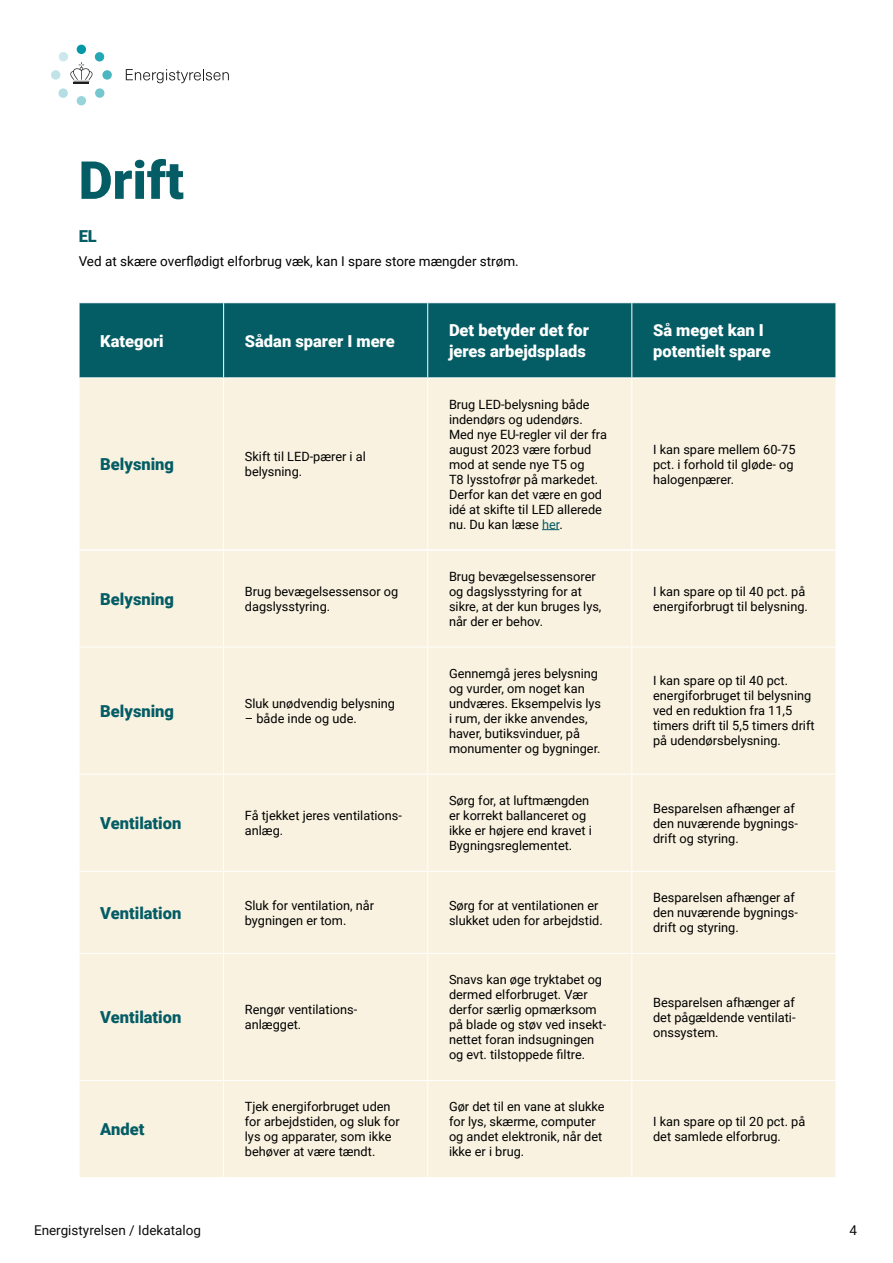
<style>
.page{position:relative;width:893px;height:1263px;background:#fff}
.page>*{position:absolute;margin:0;border:0;box-sizing:border-box;transform-origin:0 0}
.Rubrik_35_42{font:900 52.5px "Roboto";color:#045c65}
.Spørgsmål{font:900 16.5px/20.2px "Roboto";color:#fff}
.Spørgsmål-2{font:900 16.5px "Roboto";color:#045c65}
.Brød_9_13_sort{font:13.5px "Roboto";color:#000}
.t1{font:13.5px "Roboto";color:#0d0d0d}
.Brød_9_13_sort-2{font:12.75px/15px "Roboto";color:#000}
.s1{color:#045c65}
</style>
<div class="page">
<div style="left:77px;top:45px;width:9px;height:9px;background:#0497a7;border-radius:50%"></div>
<div style="left:77px;top:96px;width:9px;height:9px;background:#9ad4db;border-radius:50%"></div>
<div style="left:102px;top:70px;width:10px;height:10px;background:#4cb6c1;border-radius:50%"></div>
<div style="left:51px;top:70px;width:9px;height:10px;background:#c0e3e7;border-radius:50%"></div>
<svg style="left:58px;top:52px;width:47px;height:46px"></svg>
<svg style="left:126px;top:69px;width:103px;height:14px"></svg>
<div style="left:80px;top:303px;width:756px;height:74px;background:#045c65"></div>
<div style="left:80px;top:378px;width:756px;height:799px;background:#f9f2e0"></div>
<hr style="left:79px;top:549px;width:144px;height:2px;background:#fff">
<hr style="left:224px;top:549px;width:203px;height:2px;background:#fff">
<hr style="left:428px;top:549px;width:203px;height:2px;background:#fff">
<hr style="left:632px;top:549px;width:204px;height:2px;background:#fff">
<hr style="left:223px;top:303px;width:1px;height:74px;background:#fff">
<hr style="left:427px;top:303px;width:1px;height:74px;background:#fff">
<hr style="left:631px;top:303px;width:1px;height:74px;background:#fff">
<hr style="left:223px;top:378px;width:1px;height:172px;background:#fff">
<hr style="left:427px;top:378px;width:1px;height:172px;background:#fff">
<hr style="left:631px;top:378px;width:1px;height:172px;background:#fff">
<hr style="left:223px;top:550px;width:1px;height:97px;background:#fff">
<hr style="left:427px;top:550px;width:1px;height:97px;background:#fff">
<hr style="left:631px;top:550px;width:1px;height:97px;background:#fff">
<hr style="left:79px;top:647px;width:145px;height:1px;background:#fff">
<hr style="left:224px;top:647px;width:204px;height:1px;background:#fff">
<hr style="left:223px;top:647px;width:1px;height:127px;background:#fff">
<hr style="left:428px;top:647px;width:204px;height:1px;background:#fff">
<hr style="left:427px;top:647px;width:1px;height:127px;background:#fff">
<hr style="left:632px;top:647px;width:204px;height:1px;background:#fff">
<hr style="left:631px;top:647px;width:1px;height:127px;background:#fff">
<hr style="left:79px;top:774px;width:145px;height:1px;background:#fff">
<hr style="left:224px;top:774px;width:204px;height:1px;background:#fff">
<hr style="left:223px;top:774px;width:1px;height:97px;background:#fff">
<hr style="left:428px;top:774px;width:204px;height:1px;background:#fff">
<hr style="left:427px;top:774px;width:1px;height:97px;background:#fff">
<hr style="left:632px;top:774px;width:204px;height:1px;background:#fff">
<hr style="left:631px;top:774px;width:1px;height:97px;background:#fff">
<hr style="left:79px;top:871px;width:145px;height:1px;background:#fff">
<hr style="left:224px;top:871px;width:204px;height:1px;background:#fff">
<hr style="left:223px;top:872px;width:1px;height:81px;background:#fff">
<hr style="left:428px;top:871px;width:204px;height:1px;background:#fff">
<hr style="left:427px;top:872px;width:1px;height:81px;background:#fff">
<hr style="left:632px;top:871px;width:204px;height:1px;background:#fff">
<hr style="left:631px;top:872px;width:1px;height:81px;background:#fff">
<hr style="left:79px;top:953px;width:145px;height:1px;background:#fff">
<hr style="left:224px;top:953px;width:204px;height:1px;background:#fff">
<hr style="left:223px;top:954px;width:1px;height:126px;background:#fff">
<hr style="left:428px;top:953px;width:204px;height:1px;background:#fff">
<hr style="left:427px;top:954px;width:1px;height:126px;background:#fff">
<hr style="left:632px;top:953px;width:204px;height:1px;background:#fff">
<hr style="left:631px;top:954px;width:1px;height:126px;background:#fff">
<hr style="left:79px;top:1080px;width:145px;height:1px;background:#fff">
<hr style="left:224px;top:1080px;width:204px;height:1px;background:#fff">
<hr style="left:223px;top:1081px;width:1px;height:96px;background:#fff">
<hr style="left:428px;top:1080px;width:204px;height:1px;background:#fff">
<hr style="left:427px;top:1081px;width:1px;height:96px;background:#fff">
<hr style="left:632px;top:1080px;width:204px;height:1px;background:#fff">
<hr style="left:631px;top:1081px;width:1px;height:96px;background:#fff">
<svg style="left:542px;top:529px;width:17px;height:1px"></svg>
<p class="Rubrik_35_42" style="left:79px;top:143px;width:107px">Drift</p>
<p class="Spørgsmål-2" style="left:79px;top:224px;width:20px">EL</p>
<p class="Brød_9_13_sort" style="left:79px;top:252px;width:442px">Ved at skære overflødigt elforbrug væk, kan I spare store mængder strøm.</p>
<p class="Spørgsmål" style="left:100px;top:330px;width:65px">Kategori</p>
<p class="Spørgsmål" style="left:245px;top:330px;width:151px">Sådan sparer I mere</p>
<p class="Spørgsmål" style="left:449px;top:320px;width:141px">Det betyder det for jeres arbejdsplads</p>
<p class="Spørgsmål" style="left:653px;top:320px;width:119px">Så meget kan I potentielt spare</p>
<p class="Spørgsmål-2" style="left:100px;top:453px;width:75px">Belysning</p>
<p class="Brød_9_13_sort-2" style="left:245px;top:449px;width:123px">Skift til LED-pærer i al belysning.</p>
<p class="Spørgsmål-2" style="left:100px;top:587px;width:75px">Belysning</p>
<p class="Brød_9_13_sort-2" style="left:245px;top:583px;width:155px">Brug bevægelsessensor og dagslysstyring.</p>
<p class="Spørgsmål-2" style="left:100px;top:699px;width:75px">Belysning</p>
<p class="Brød_9_13_sort-2" style="left:245px;top:695px;width:152px">Sluk unødvendig belysning</p>
<p class="Brød_9_13_sort-2" style="left:245px;top:710px;width:113px">– både inde og ude.</p>
<p class="Spørgsmål-2" style="left:100px;top:811px;width:83px">Ventilation</p>
<p class="Brød_9_13_sort-2" style="left:245px;top:807px;width:159px">Få tjekket jeres ventilations&shy;anlæg.</p>
<p class="Brød_9_13_sort-2" style="left:449px;top:396px;width:159px">Brug LED-belysning både indendørs og udendørs.<br>Med nye EU-regler vil der fra august 2023 være forbud mod at sende nye T5 og<br>T8 lysstofrør på markedet.<br>Derfor kan det være en god idé at skifte til LED allerede nu. Du kan læse <span class="s1">her</span>.</p>
<p class="Brød_9_13_sort-2" style="left:449px;top:568px;width:154px">Brug bevægelsessensorer og dagslysstyring for at sikre, at der kun bruges lys, når der er behov.</p>
<p class="Brød_9_13_sort-2" style="left:653px;top:441px;width:144px">I kan spare mellem 60-75 pct. i forhold til gløde- og halogenpærer.</p>
<p class="Brød_9_13_sort-2" style="left:653px;top:583px;width:156px">I kan spare op til 40 pct. på energiforbrugt til belysning.</p>
<p class="Brød_9_13_sort-2" style="left:449px;top:665px;width:154px">Gennemgå jeres belysning og vurder, om noget kan undværes. Eksempelvis lys i rum, der ikke anvendes, haver, butiksvinduer, på monumenter og bygninger.</p>
<p class="Brød_9_13_sort-2" style="left:653px;top:673px;width:163px">I kan spare op til 40 pct. energiforbruget til belysning ved en reduktion fra 11,5 timers drift til 5,5 timers drift på udendørsbelysning.</p>
<p class="Brød_9_13_sort-2" style="left:449px;top:792px;width:144px">Sørg for, at luftmængden er korrekt ballanceret og ikke er højere end kravet i<br>Bygningsreglementet.</p>
<p class="Brød_9_13_sort-2" style="left:653px;top:800px;width:146px">Besparelsen afhænger af den nuværende bygnings&shy;drift og styring.</p>
<p class="Spørgsmål-2" style="left:100px;top:901px;width:83px">Ventilation</p>
<p class="Brød_9_13_sort-2" style="left:245px;top:897px;width:131px">Sluk for ventilation, når bygningen er tom.</p>
<p class="Brød_9_13_sort-2" style="left:449px;top:897px;width:155px">Sørg for at ventilationen er slukket uden for arbejdstid.</p>
<p class="Brød_9_13_sort-2" style="left:653px;top:889px;width:146px">Besparelsen afhænger af den nuværende bygnings&shy;drift og styring.</p>
<p class="Spørgsmål-2" style="left:100px;top:1006px;width:83px">Ventilation</p>
<p class="Brød_9_13_sort-2" style="left:245px;top:1002px;width:114px">Rengør ventilations-</p>
<p class="Brød_9_13_sort-2" style="left:245px;top:1017px;width:58px">anlægget.</p>
<p class="Brød_9_13_sort-2" style="left:449px;top:972px;width:159px">Snavs kan øge tryktabet og dermed elforbruget. Vær derfor særlig opmærksom på blade og støv ved insekt&shy;nettet foran indsugningen og evt. tilstoppede filtre.</p>
<p class="Spørgsmål-2" style="left:100px;top:1118px;width:46px">Andet</p>
<p class="Brød_9_13_sort-2" style="left:245px;top:1099px;width:156px">Tjek energiforbruget uden for arbejdstiden, og sluk for lys og apparater, som ikke behøver at være tændt.</p>
<p class="Brød_9_13_sort-2" style="left:449px;top:1099px;width:157px">Gør det til en vane at slukke for lys, skærme, computer og andet elektronik, når det ikke er i brug.</p>
<p class="Brød_9_13_sort-2" style="left:653px;top:994px;width:144px;text-align:justify">Besparelsen afhænger af det pågældende ventilati&shy;onssystem.</p>
<p class="Brød_9_13_sort-2" style="left:653px;top:1114px;width:154px">I kan spare op til 20 pct. på det samlede elforbrug.</p>
<p class="t1" style="left:34px;top:1220px;width:168px">Energistyrelsen / Idekatalog</p>
<p class="t1" style="left:849px;top:1220px;width:9px">4</p>
</div>
